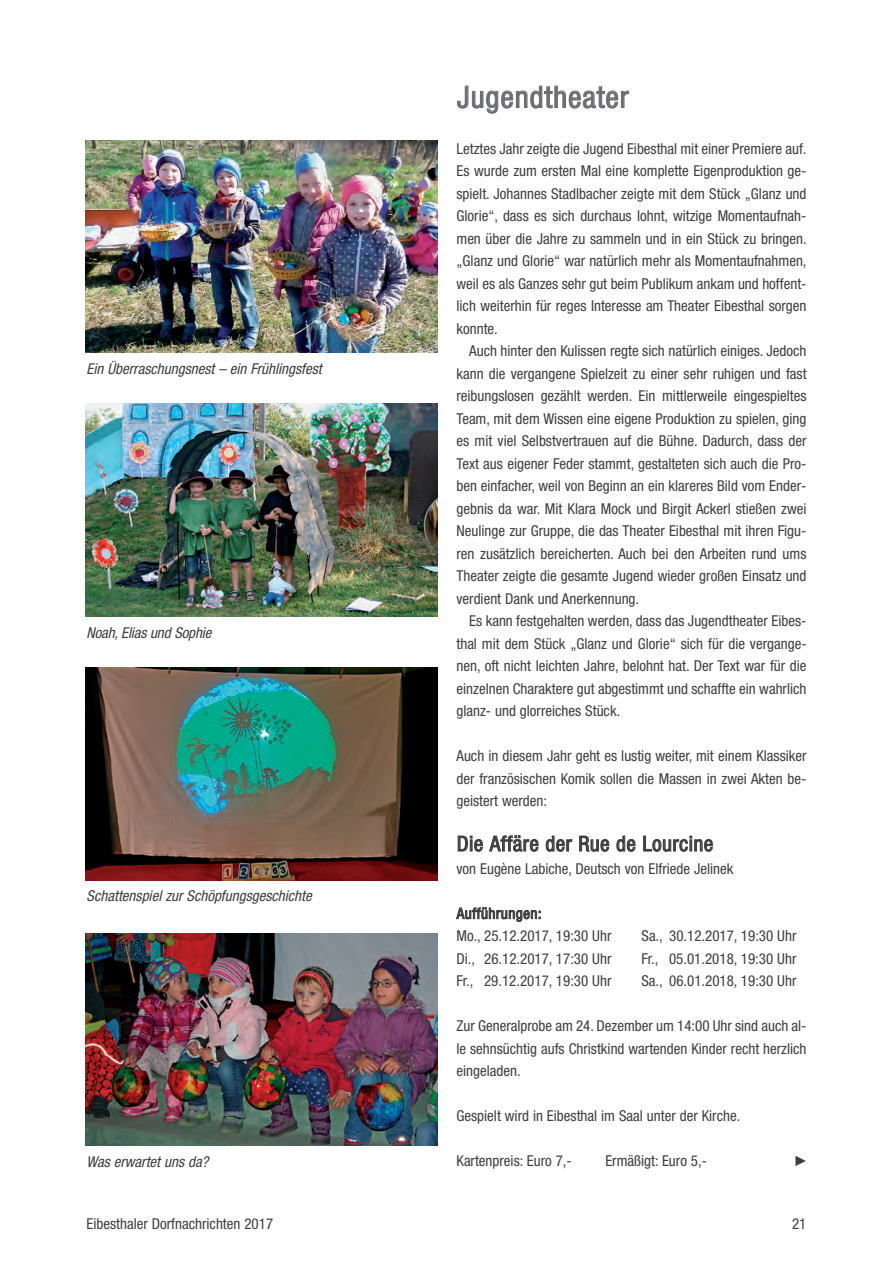
<style>
.page{position:relative;width:893px;height:1263px;background:#fff}
.page>*{position:absolute;margin:0;border:0;box-sizing:border-box;transform-origin:0 0}
.t1{font:condensed 30px "Helvetica Neue";letter-spacing:.035em;color:#6c6d70}
.t2{font:condensed 21px "Helvetica Neue";letter-spacing:.025em;color:#3e3e3f}
.t3{font:condensed 15px/22.5px "Helvetica Neue";color:#3e3e3f;text-align:justify}
.t4{font:italic condensed 15px "Helvetica Neue";color:#3e3e3f}
.t5{font:condensed 15px/22.8px "Helvetica Neue";letter-spacing:.03em;color:#3e3e3f}
</style>
<div class="page">
<img style="left:85px;top:140px;width:353px;height:213px">
<img style="left:85px;top:404px;width:353px;height:213px">
<img style="left:85px;top:668px;width:353px;height:212px">
<img style="left:85px;top:933px;width:353px;height:213px">
<p class="t4" style="left:87px;top:363px;width:237px">Ein Überraschungsnest – ein Frühlingsfest</p>
<p class="t4" style="left:87px;top:627px;width:129px">Noah, Elias und Sophie</p>
<p class="t4" style="left:87px;top:891px;width:230px">Schattenspiel zur Schöpfungsgeschichte</p>
<p class="t4" style="left:87px;top:1156px;width:126px">Was erwartet uns da?</p>
<p class="t1" style="left:457px;top:86px;width:173px">Jugendtheater</p>
<p class="t3" style="left:456px;top:138px;width:352px">Letztes Jahr zeigte die Jugend Eibesthal mit einer Premiere auf.</p>
<p class="t3" style="left:456px;top:161px;width:351px">Es wurde zum ersten Mal eine komplette Eigenproduktion ge-</p>
<p class="t3" style="left:456px;top:183px;width:352px">spielt. Johannes Stadlbacher zeigte mit dem Stück „Glanz und</p>
<p class="t3" style="left:456px;top:206px;width:352px">Glorie“, dass es sich durchaus lohnt, witzige Momentaufnah-</p>
<p class="t3" style="left:456px;top:228px;width:352px">men über die Jahre zu sammeln und in ein Stück zu bringen.</p>
<p class="t3" style="left:456px;top:251px;width:352px">„Glanz und Glorie“ war natürlich mehr als Momentaufnahmen,</p>
<p class="t3" style="left:456px;top:273px;width:351px">weil es als Ganzes sehr gut beim Publikum ankam und hoffent-</p>
<p class="t3" style="left:456px;top:296px;width:352px">lich weiterhin für reges Interesse am Theater Eibesthal sorgen</p>
<p class="t3" style="left:456px;top:318px;width:43px">konnte.</p>
<p class="t3" style="left:469px;top:341px;width:339px">Auch hinter den Kulissen regte sich natürlich einiges. Jedoch</p>
<p class="t3" style="left:456px;top:363px;width:352px">kann die vergangene Spielzeit zu einer sehr ruhigen und fast</p>
<p class="t3" style="left:456px;top:386px;width:352px">reibungslosen gezählt werden. Ein mittlerweile eingespieltes</p>
<p class="t3" style="left:456px;top:408px;width:351px">Team, mit dem Wissen eine eigene Produktion zu spielen, ging</p>
<p class="t3" style="left:456px;top:431px;width:352px">es mit viel Selbstvertrauen auf die Bühne. Dadurch, dass der</p>
<p class="t3" style="left:456px;top:453px;width:352px">Text aus eigener Feder stammt, gestalteten sich auch die Pro-</p>
<p class="t3" style="left:456px;top:476px;width:351px">ben einfacher, weil von Beginn an ein klareres Bild vom Ender-</p>
<p class="t3" style="left:456px;top:498px;width:351px">gebnis da war. Mit Klara Mock und Birgit Ackerl stießen zwei</p>
<p class="t3" style="left:456px;top:521px;width:351px">Neulinge zur Gruppe, die das Theater Eibesthal mit ihren Figu-</p>
<p class="t3" style="left:456px;top:543px;width:351px">ren zusätzlich bereicherten. Auch bei den Arbeiten rund ums</p>
<p class="t3" style="left:456px;top:566px;width:352px">Theater zeigte die gesamte Jugend wieder großen Einsatz und</p>
<p class="t3" style="left:456px;top:588px;width:184px">verdient Dank und Anerkennung.</p>
<p class="t3" style="left:469px;top:611px;width:339px">Es kann festgehalten werden, dass das Jugendtheater Eibes-</p>
<p class="t3" style="left:456px;top:633px;width:352px">thal mit dem Stück „Glanz und Glorie“ sich für die vergange-</p>
<p class="t3" style="left:456px;top:656px;width:352px">nen, oft nicht leichten Jahre, belohnt hat. Der Text war für die</p>
<p class="t3" style="left:456px;top:678px;width:352px">einzelnen Charaktere gut abgestimmt und schaffte ein wahrlich</p>
<p class="t3" style="left:456px;top:701px;width:165px">glanz- und glorreiches Stück.</p>
<p class="t3" style="left:456px;top:746px;width:352px">Auch in diesem Jahr geht es lustig weiter, mit einem Klassiker der französischen Komik sollen die Massen in zwei Akten be&shy;geistert werden:</p>
<p class="t2" style="left:457px;top:836px;width:258px">Die Affäre der Rue de Lourcine</p>
<p class="t3" style="left:456px;top:858px;width:278px">von Eugène Labiche, Deutsch von Elfriede Jelinek</p>
<p class="t5" style="left:456px;top:903px;width:156px">Aufführungen:<br>Mo., 25.12.2017, 19:30 Uhr</p>
<p class="t3" style="left:641px;top:926px;width:156px">Sa., 30.12.2017, 19:30 Uhr</p>
<p class="t3" style="left:456px;top:948px;width:156px">Di., 26.12.2017, 17:30 Uhr</p>
<p class="t3" style="left:641px;top:948px;width:156px">Fr., 05.01.2018, 19:30 Uhr</p>
<p class="t3" style="left:456px;top:971px;width:156px">Fr., 29.12.2017, 19:30 Uhr</p>
<p class="t3" style="left:641px;top:971px;width:156px">Sa., 06.01.2018, 19:30 Uhr</p>
<p class="t3" style="left:456px;top:1016px;width:352px">Zur Generalprobe am 24. Dezember um 14:00 Uhr sind auch al&shy;le sehnsüchtig aufs Christkind wartenden Kinder recht herzlich eingeladen.</p>
<p class="t3" style="left:456px;top:1106px;width:285px">Gespielt wird in Eibesthal im Saal unter der Kirche.</p>
<p class="t3" style="left:456px;top:1151px;width:117px">Kartenpreis: Euro 7,-</p>
<p class="t3" style="left:605px;top:1151px;width:103px">Ermäßigt: Euro 5,-</p>
<p class="t3" style="left:87px;top:1214px;width:188px">Eibesthaler Dorfnachrichten 2017</p>
<p class="t3" style="left:792px;top:1214px;width:16px">21</p>
</div>
